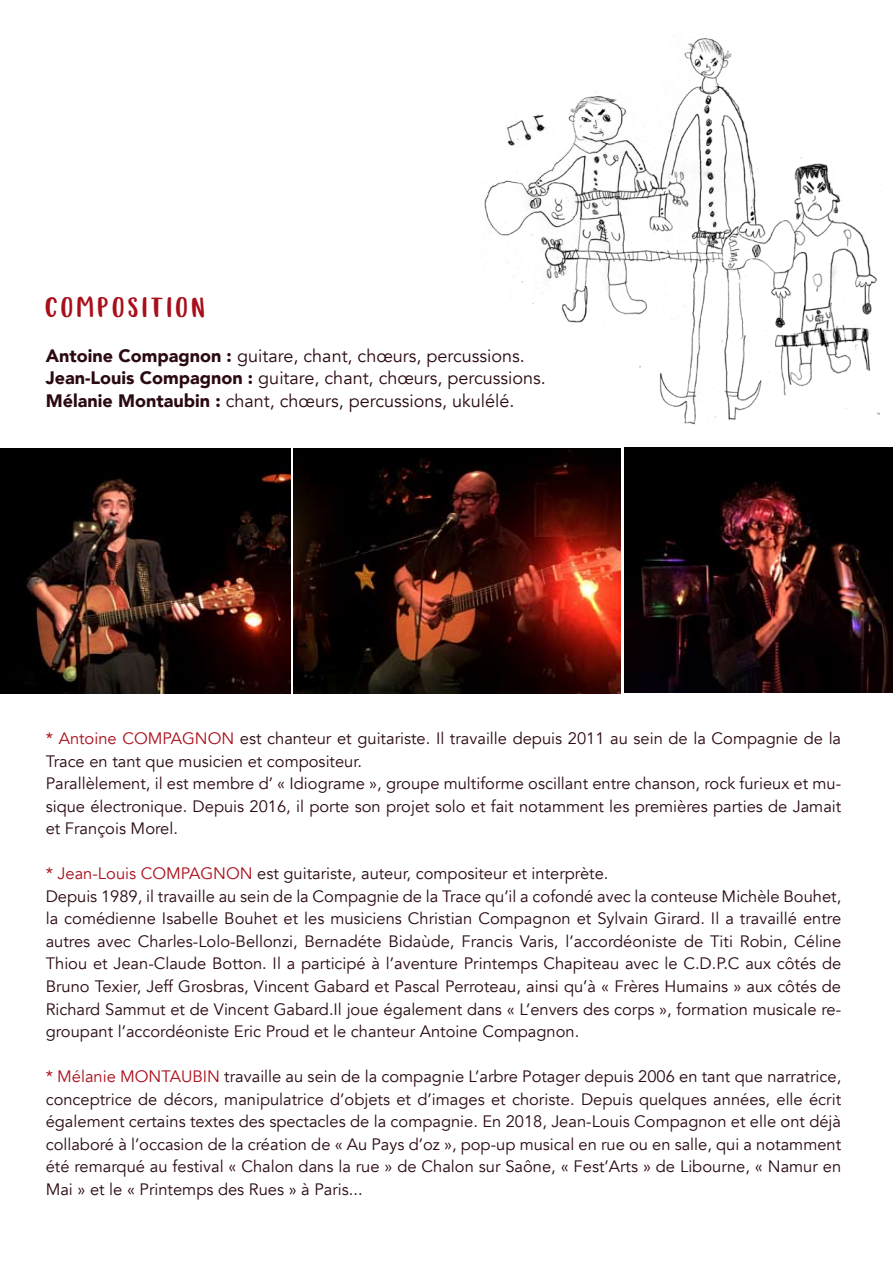
<style>
.page{position:relative;width:893px;height:1263px;background:#fff}
.page>*{position:absolute;margin:0;border:0;box-sizing:border-box;transform-origin:0 0}
.t1{font:700 30px "Brotherley";letter-spacing:.1em;color:#a90f1a}
.t2{font:18px/22.5px "Avenir";color:#2a0a10}
.t3{font:16.5px/22.5px "Avenir";color:#2a0a10}
.s1{font-weight:900}
.s2{color:#a90f1a}
</style>
<div class="page">
<img style="left:482px;top:38px;width:400px;height:387px">
<img style="left:624px;top:447px;width:269px;height:245px">
<img style="left:294px;top:448px;width:327px;height:245px">
<img style="left:0;top:449px;width:290px;height:245px">
<h1 class="t1" style="left:46px;top:293px;width:162px">COMPOSITION</h1>
<p class="t2" style="left:46px;top:345px;width:502px"><span class="s1">Antoine Compagnon :</span> guitare, chant, chœurs, percussions.<br><span class="s1">Jean-Louis Compagnon :</span> guitare, chant, chœurs, percussions.<br><span class="s1">Mélanie Montaubin :</span> chant, chœurs, percussions, ukulélé.</p>
<p class="t3" style="left:46px;top:728px;width:797px"><span class="s2">* Antoine COMPAGNON</span> est chanteur et guitariste. Il travaille depuis 2011 au sein de la Compagnie de la Trace en tant que musicien et compositeur.<br>Parallèlement, il est membre d’ « Idiograme », groupe multiforme oscillant entre chanson, rock furieux et mu&shy;sique électronique. Depuis 2016, il porte son projet solo et fait notamment les premières parties de Jamait et François Morel.</p>
<p class="t3" style="left:46px;top:863px;width:797px"><span class="s2">* Jean-Louis COMPAGNON</span> est guitariste, auteur, compositeur et interprète.<br>Depuis 1989, il travaille au sein de la Compagnie de la Trace qu’il a cofondé avec la conteuse Michèle Bouhet, la comédienne Isabelle Bouhet et les musiciens Christian Compagnon et Sylvain Girard. Il a travaillé entre autres avec Charles-Lolo-Bellonzi, Bernadéte Bidaùde, Francis Varis, l’accordéoniste de Titi Robin, Céline Thiou et Jean-Claude Botton. Il a participé à l’aventure Printemps Chapiteau avec le C.D.P.C aux côtés de Bruno Texier, Jeff Grosbras, Vincent Gabard et Pascal Perroteau, ainsi qu’à « Frères Humains » aux côtés de Richard Sammut et de Vincent Gabard.Il joue également dans « L’envers des corps », formation musicale re&shy;groupant l’accordéoniste Eric Proud et le chanteur Antoine Compagnon.</p>
<p class="t3" style="left:46px;top:1065px;width:797px;text-align:justify"><span class="s2">* Mélanie MONTAUBIN</span> travaille au sein de la compagnie L’arbre Potager depuis 2006 en tant que narratrice, conceptrice de décors, manipulatrice d’objets et d’images et choriste. Depuis quelques années, elle écrit également certains textes des spectacles de la compagnie. En 2018, Jean-Louis Compagnon et elle ont déjà collaboré à l’occasion de la création de « Au Pays d’oz », pop-up musical en rue ou en salle, qui a notamment été remarqué au festival « Chalon dans la rue » de Chalon sur Saône, « Fest’Arts » de Libourne, « Namur en Mai » et le « Printemps des Rues » à Paris...</p>
</div>
